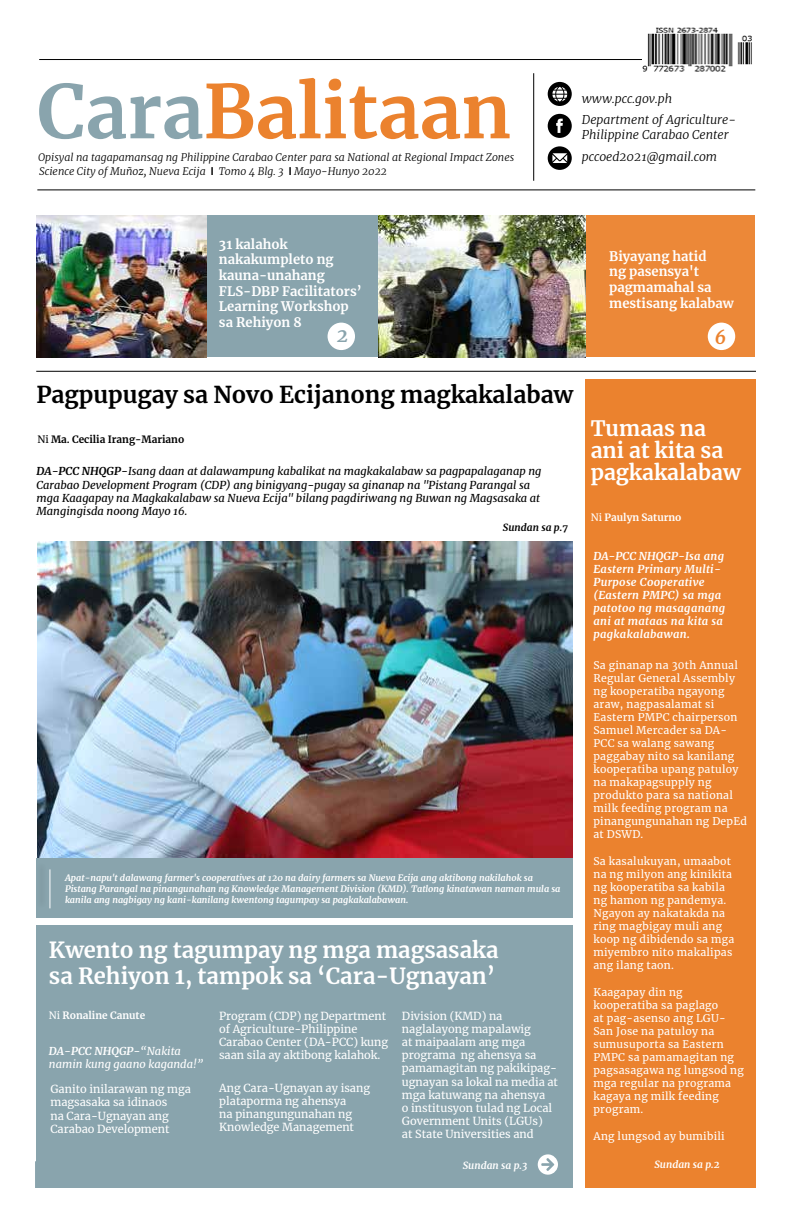
<style>
.page{position:relative;width:792px;height:1224px;background:#fff}
.page>*{position:absolute;margin:0;border:0;box-sizing:border-box;transform-origin:0 0}
.t1{font:700 73.7px "Merriweather";color:#eb822e}
.t2{font:700 23px "Merriweather";color:#000}
.t3{font:700 22px/26.4px "Merriweather";color:#fff}
.t4{font:700 21px/22px "Merriweather";color:#fff}
.t5{font:italic 700 19px "Merriweather";color:#eb822e}
.t6{font:italic 700 19px "Merriweather";color:#89a4ad}
.t7{font:700 13px/15.6px "Merriweather";color:#fff}
.t8{font:italic 300 12.2px/20.6px "Merriweather";color:#000}
.t9{font:11px/13.2px "Merriweather";color:#fff}
.t10{font:italic 11px/13.2px "Merriweather";color:#000}
.t11{font:italic 700 11px/13px "Merriweather";letter-spacing:.025em;color:#fff}
.t12{font:italic 11px/13.2px "Merriweather";color:#fff}
.t13{font:10.5px/13px "Merriweather";letter-spacing:.025em;color:#fff}
.t14{font:italic 300 10.5px/13.7px "Merriweather";color:#000}
.t15{font:700 10px "Merriweather";color:#fff}
.t16{font:700 10px "Merriweather";color:#000}
.t17{font:italic 700 10px "Merriweather";color:#fff}
.t18{font:italic 700 10px "Merriweather";color:#000}
.t19{font:italic 700 9px/10.8px "Merriweather";color:#fff}
.s1{color:#89a4ad}
.s2{font-family:"Helvetica LT Std";font-weight:700;font-style:normal;font-stretch:condensed}
.s3{font-weight:400}
.s4{font-weight:700}
</style>
<div class="page">
<img style="left:37px;top:542px;width:536px;height:316px">
<div style="left:402px;top:215px;width:353px;height:142px;background:#ec8838"></div>
<div style="left:37px;top:858px;width:536px;height:60px;background:#89a4ad"></div>
<div style="left:37px;top:926px;width:536px;height:262px;background:#89a4ad"></div>
<div style="left:585px;top:379px;width:170px;height:809px;background:#eb822e"></div>
<hr style="left:37px;top:190px;width:718px;height:1px;background:#000">
<hr style="left:39px;top:59px;width:604px;height:1px;background:#000">
<svg style="left:548px;top:82px;width:24px;height:24px"></svg>
<svg style="left:548px;top:114px;width:24px;height:24px"></svg>
<svg style="left:538px;top:1154px;width:20px;height:21px"></svg>
<svg style="left:35px;top:1161px;width:2px;height:27px"></svg>
<div style="left:203px;top:216px;width:176px;height:141px;background:#89a4ad"></div>
<hr style="left:533px;top:73px;width:1px;height:108px;background:#000">
<svg style="left:548px;top:146px;width:24px;height:24px"></svg>
<img style="left:643px;top:27px;width:109px;height:45px">
<hr style="left:36px;top:371px;width:720px;height:1px;background:#000">
<div style="left:708px;top:323px;width:27px;height:27px;background:#fff;border-radius:50%"></div>
<div style="left:328px;top:323px;width:27px;height:27px;background:#fff;border-radius:50%"></div>
<div style="left:37px;top:862px;width:10px;height:48px;background:#86a0a9"></div>
<hr style="left:49px;top:869px;width:1px;height:39px;background:#fff">
<img style="left:379px;top:215px;width:207px;height:143px">
<img style="left:36px;top:215px;width:171px;height:143px">
<h1 class="t1" style="left:37px;top:60px;width:476px"><span class="s1">Cara</span>Balitaan</h1>
<p class="t14" style="left:38px;top:150px;width:478px">Opisyal na tagapamansag ng Philippine Carabao Center para sa National at Regional Impact Zones<br>Science City of Muñoz, Nueva Ecija <span class="s2">I</span> Tomo 4 Blg. 3 <span class="s2">I</span> Mayo-Hunyo 2022</p>
<p class="t8" style="left:582px;top:88px;width:156px">www.pcc.gov.ph<br>Department of Agriculture-</p>
<p class="t8" style="left:582px;top:123px;width:148px;line-height:22.1px">Philippine Carabao Center pccoed2021@gmail.com</p>
<p class="t7" style="left:219px;top:236px;width:144px">31 kalahok nakakumpleto ng kauna-unahang<br>FLS-DBP Facilitators’<br>Learning Workshop sa Rehiyon 8</p>
<h3 class="t6" style="left:337px;top:322px;width:13px">2</h3>
<h2 class="t2" style="left:36px;top:379px;width:538px">Pagpupugay sa Novo Ecijanong magkakalabaw</h2>
<p class="t16" style="left:37px;top:432px;width:149px"><span class="s3">Ni</span> Ma. Cecilia Irang-Mariano</p>
<p class="t10" style="left:36px;top:465px;width:507px"><span class="s4">DA-PCC NHQGP-</span>Isang daan at dalawampung kabalikat na magkakalabaw sa pagpapalaganap ng Carabao Development Program (CDP) ang binigyang-pugay sa ginanap na "Pistang Parangal sa mga Kaagapay na Magkakalabaw sa Nueva Ecija" bilang pagdiriwang ng Buwan ng Magsasaka at Mangingisda noong Mayo 16.</p>
<p class="t18" style="left:503px;top:521px;width:66px">Sundan sa p.7</p>
<p class="t19" style="left:65px;top:872px;width:497px">Apat-napu't dalawang farmer's cooperatives at 120 na dairy farmers sa Nueva Ecija ang aktibong nakilahok sa<br>Pistang Parangal na pinangunahan ng Knowledge Management Division (KMD). Tatlong kinatawan naman mula sa kanila ang nagbigay ng kani-kanilang kwentong tagumpay sa pagkakalabawan.</p>
<h3 class="t3" style="left:49px;top:936px;width:451px">Kwento ng tagumpay ng mga magsasaka sa Rehiyon 1, tampok sa ‘Cara-Ugnayan’</h3>
<p class="t15" style="left:49px;top:1008px;width:98px"><span class="s3">Ni</span> Ronaline Canute</p>
<p class="t9" style="left:219px;top:1009px;width:171px">Program (CDP) ng Department of Agriculture-Philippine<br>Carabao Center (DA-PCC) kung saan sila ay aktibong kalahok.</p>
<p class="t9" style="left:402px;top:1009px;width:158px">Division (KMD) na naglalayong mapalawig<br>at maipaalam ang mga programa ng ahensya sa pamamagitan ng pakikipag&shy;ugnayan sa lokal na media at mga katuwang na ahensya<br>o institusyon tulad ng Local<br>Government Units (LGUs)<br>at State Universities and</p>
<p class="t12" style="left:49px;top:1044px;width:156px"><span class="s4">DA-PCC NHQGP-</span>“Nakita namin kung gaano kaganda!”</p>
<p class="t9" style="left:50px;top:1082px;width:142px">Ganito inilarawan ng mga magsasaka sa idinaos<br>na Cara-Ugnayan ang<br>Carabao Development</p>
<p class="t9" style="left:219px;top:1081px;width:152px">Ang Cara-Ugnayan ay isang plataporma ng ahensya<br>na pinangungunahan ng<br>Knowledge Management</p>
<p class="t7" style="left:609px;top:248px;width:126px">Biyayang hatid<br>ng pasensya't pagmamahal sa mestisang kalabaw</p>
<h3 class="t5" style="left:715px;top:324px;width:13px">6</h3>
<h3 class="t4" style="left:591px;top:417px;width:152px">Tumaas na ani at kita sa pagkakalabaw</h3>
<p class="t15" style="left:591px;top:511px;width:92px"><span class="s3">Ni</span> Paulyn Saturno</p>
<p class="t11" style="left:593px;top:550px;width:133px">DA-PCC NHQGP-Isa ang<br>Eastern Primary Multi-<br>Purpose Cooperative (Eastern PMPC) sa mga patotoo ng masaganang ani at mataas na kita sa pagkakalabawan.</p>
<p class="t13" style="left:593px;top:659px;width:155px">Sa ginanap na 30th Annual<br>Regular General Assembly ng kooperatiba ngayong araw, nagpasalamat si<br>Eastern PMPC chairperson<br>Samuel Mercader sa DA-<br>PCC sa walang sawang paggabay nito sa kanilang kooperatiba upang patuloy na makapagsupply ng produkto para sa national milk feeding program na pinangungunahan ng DepEd at DSWD.</p>
<p class="t13" style="left:593px;top:855px;width:142px">Sa kasalukuyan, umaabot na ng milyon ang kinikita ng kooperatiba sa kabila ng hamon ng pandemya.<br>Ngayon ay nakatakda na ring magbigay muli ang koop ng dibidendo sa mga miyembro nito makalipas ang ilang taon.</p>
<p class="t13" style="left:593px;top:985px;width:152px">Kaagapay din ng kooperatiba sa paglago<br>at pag-asenso ang LGU-<br>San Jose na patuloy na sumusuporta sa Eastern<br>PMPC sa pamamagitan ng pagsasagawa ng lungsod ng mga regular na programa kagaya ng milk feeding program.</p>
<p class="t13" style="left:593px;top:1129px;width:133px">Ang lungsod ay bumibili</p>
<p class="t17" style="left:463px;top:1158px;width:66px">Sundan sa p.3</p>
<p class="t17" style="left:654px;top:1158px;width:67px">Sundan sa p.2</p>
</div>
